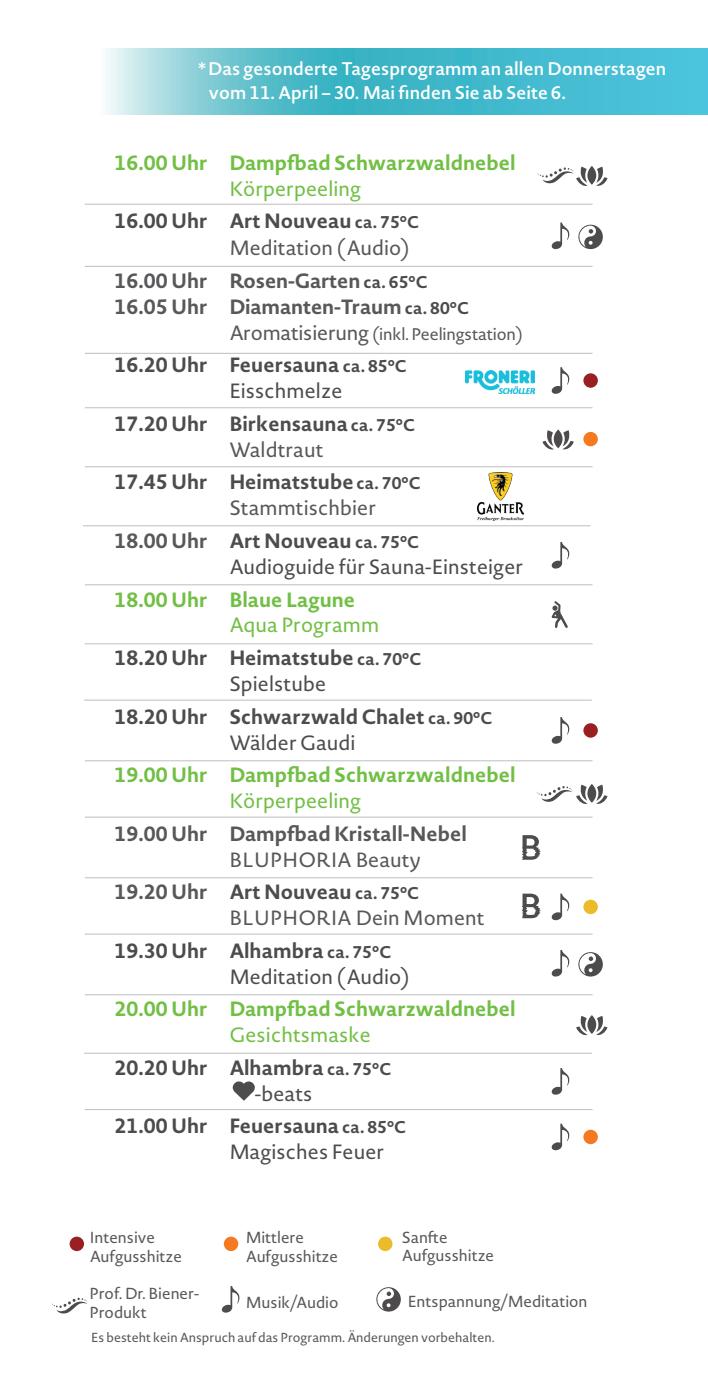
<style>
.page{position:relative;width:708px;height:1378px;background:#fff}
.page>*{position:absolute;margin:0;border:0;box-sizing:border-box;transform-origin:0 0}
.t1{font:700 20.25px/32.6px "Novel Sans Pro";letter-spacing:.005em;color:#4d4b4b}
.t2{font:700 20.25px "Novel Sans Pro";letter-spacing:.005em;color:#71bf44}
.t3{font:700 20.25px/32.6px "Novel Sans Pro";letter-spacing:-.005em;color:#57585a}
.t4{font:20.25px/25.9px "Novel Sans Pro";letter-spacing:.005em;color:#4d4b4b}
.t5{font:20.25px/32.6px "Novel Sans Pro";letter-spacing:.005em;color:#57585a;text-align:right}
.t6{font:20.25px "Novel Sans Pro";letter-spacing:.005em;color:#71bf44}
.t7{font:600 18px/23.8px "Novel Sans Pro";letter-spacing:.005em;color:#fff}
.t8{font:16.65px "Novel Sans Pro";letter-spacing:-.01em;color:#57585a}
.t9{font:15.75px/18.9px "Novel Sans Pro";color:#57585a}
.t10{font:12.83px "Novel Sans Pro";color:#57585a}
.s1{font-weight:400;color:#71bf44}
.s2{font-size:16.65px}
.s3{font-weight:400}
.s4{font-size:16.65px;color:#4d4b4b}
.s5{font-size:20.25px}
.s6{font-weight:400;color:#57585a}
.s7{font-weight:700;color:#57585a}
.s8{font-weight:700}
.s9{font-weight:700;font-size:16.65px}
.s10{font-weight:700;color:#4d4b4b}
.s11{font-weight:700;font-size:16.65px;color:#4d4b4b}
</style>
<div class="page">
<svg style="left:105px;top:48px;width:603px;height:66px;background:#5bc2d2"></svg>
<svg style="left:376px;top:1287px;width:25px;height:24px"></svg>
<svg style="left:222px;top:1286px;width:18px;height:27px"></svg>
<div style="left:70px;top:1236px;width:14px;height:15px;background:#9a1f22;border-radius:50%"></div>
<div style="left:224px;top:1236px;width:14px;height:15px;background:#f47921;border-radius:50%"></div>
<div style="left:378px;top:1236px;width:14px;height:15px;background:#ecbb2a;border-radius:50%"></div>
<svg style="left:233px;top:1081px;width:22px;height:20px"></svg>
<hr style="left:85px;top:204px;width:508px;height:1px;background:#c2c2c3">
<hr style="left:85px;top:266px;width:508px;height:1px;background:#c2c2c3">
<hr style="left:85px;top:353px;width:508px;height:1px;background:#c2c2c3">
<hr style="left:85px;top:407px;width:508px;height:1px;background:#c2c2c3">
<hr style="left:85px;top:466px;width:508px;height:1px;background:#c2c2c3">
<hr style="left:83px;top:525px;width:508px;height:1px;background:#c2c2c3">
<hr style="left:85px;top:584px;width:508px;height:1px;background:#c2c2c3">
<hr style="left:85px;top:643px;width:508px;height:1px;background:#c2c2c3">
<hr style="left:84px;top:699px;width:508px;height:1px;background:#c2c2c3">
<hr style="left:85px;top:760px;width:508px;height:1px;background:#c2c2c3">
<hr style="left:85px;top:816px;width:508px;height:1px;background:#c2c2c3">
<hr style="left:85px;top:877px;width:508px;height:1px;background:#c2c2c3">
<hr style="left:85px;top:933px;width:508px;height:1px;background:#c2c2c3">
<hr style="left:85px;top:994px;width:508px;height:1px;background:#c2c2c3">
<hr style="left:84px;top:1052px;width:508px;height:2px;background:#c2c2c3">
<hr style="left:85px;top:1109px;width:508px;height:1px;background:#c2c2c3">
<svg style="left:51px;top:1297px;width:37px;height:16px"></svg>
<svg style="left:551px;top:601px;width:17px;height:27px"></svg>
<svg style="left:578px;top:952px;width:25px;height:24px"></svg>
<svg style="left:576px;top:1015px;width:31px;height:21px"></svg>
<svg style="left:551px;top:950px;width:18px;height:27px"></svg>
<div style="left:583px;top:899px;width:15px;height:15px;background:#ecbb2a;border-radius:50%"></div>
<svg style="left:551px;top:893px;width:18px;height:27px"></svg>
<img style="left:466px;top:370px;width:69px;height:23px">
<div style="left:583px;top:432px;width:15px;height:14px;background:#f47921;border-radius:50%"></div>
<svg style="left:578px;top:225px;width:25px;height:24px"></svg>
<svg style="left:551px;top:222px;width:18px;height:27px"></svg>
<svg style="left:522px;top:893px;width:19px;height:25px"></svg>
<div style="left:583px;top:1129px;width:15px;height:15px;background:#f47921;border-radius:50%"></div>
<img style="left:478px;top:472px;width:46px;height:49px">
<svg style="left:522px;top:835px;width:19px;height:25px"></svg>
<div style="left:583px;top:373px;width:15px;height:15px;background:#9a1f22;border-radius:50%"></div>
<div style="left:583px;top:723px;width:15px;height:14px;background:#9a1f22;border-radius:50%"></div>
<svg style="left:551px;top:1068px;width:18px;height:27px"></svg>
<svg style="left:551px;top:1123px;width:18px;height:27px"></svg>
<svg style="left:551px;top:717px;width:18px;height:27px"></svg>
<svg style="left:551px;top:542px;width:18px;height:27px"></svg>
<svg style="left:542px;top:429px;width:32px;height:21px"></svg>
<svg style="left:551px;top:367px;width:18px;height:27px"></svg>
<svg style="left:536px;top:784px;width:71px;height:20px"></svg>
<svg style="left:538px;top:166px;width:69px;height:20px"></svg>
<p class="t7" style="left:209px;top:57px;width:459px;text-indent:-11px">*Das gesonderte Tagesprogramm an allen Donnerstagen vom 11. April – 30. Mai finden Sie ab Seite 6.</p>
<p class="t2" style="left:114px;top:147px;width:403px">16.00 Uhr Dampfbad Schwarzwaldnebel</p>
<p class="t1" style="left:114px;top:171px;width:307px;text-indent:115px"><span class="s1">Körperpeeling<br></span>16.00 Uhr Art Nouveau <span class="s2">ca. 75°C</span></p>
<p class="t3" style="left:114px;top:231px;width:315px;text-indent:115px"><span class="s3">Meditation (Audio)<br></span>16.00 Uhr Rosen-Garten <span class="s4">ca. 65°C</span></p>
<p class="t3" style="left:114px;top:290px;width:357px">16.05 Uhr Diamanten-Traum <span class="s4">ca. 80°C</span></p>
<p class="t8" style="left:229px;top:322px;width:295px"><span class="s5">Aromatisierung</span> (inkl. Peelingstation)</p>
<p class="t1" style="left:229px;top:352px;width:180px;line-height:25.9px;text-indent:-115px">16.20 Uhr Feuersauna <span class="s2">ca. 85°C<br></span><span class="s3">Eisschmelze</span></p>
<p class="t1" style="left:229px;top:410px;width:188px;line-height:25.9px;text-indent:-115px">17.20 Uhr Birkensauna <span class="s2">ca. 75°C<br></span><span class="s6">Waldtraut</span></p>
<p class="t1" style="left:229px;top:469px;width:193px;line-height:25.9px;text-indent:-115px">17.45 Uhr Heimatstube <span class="s2">ca. 70°C<br></span><span class="s6">Stammtischbier</span></p>
<p class="t4" style="left:229px;top:527px;width:295px;text-indent:-115px"><span class="s7">18.00 Uhr</span> <span class="s8">Art Nouveau</span> <span class="s9">ca. 75°C<br></span>Audioguide für Sauna-Einsteiger</p>
<p class="t2" style="left:114px;top:584px;width:242px">18.00 Uhr Blaue Lagune</p>
<p class="t1" style="left:114px;top:608px;width:309px;text-indent:115px"><span class="s1">Aqua Programm<br></span>18.20 Uhr Heimatstube <span class="s2">ca. 70°C</span></p>
<p class="t1" style="left:114px;top:667px;width:380px;text-indent:115px"><span class="s3">Spielstube<br></span>18.20 Uhr Schwarzwald Chalet <span class="s2">ca. 90°C</span></p>
<p class="t4" style="left:229px;top:729px;width:128px">Wälder Gaudi</p>
<p class="t2" style="left:114px;top:760px;width:403px">19.00 Uhr Dampfbad Schwarzwaldnebel</p>
<p class="t6" style="left:229px;top:786px;width:133px">Körperpeeling</p>
<p class="t3" style="left:114px;top:816px;width:354px">19.00 Uhr Dampfbad Kristall-Nebel</p>
<p class="t5" style="left:114px;top:843px;width:308px">BLUPHORIA Beauty<br><span class="s8">19.20 Uhr</span> <span class="s10">Art Nouveau</span> <span class="s11">ca. 75°C</span></p>
<p class="t5" style="left:114px;top:901px;width:372px;text-align:left;text-indent:115px">BLUPHORIA Dein Moment<br><span class="s10">19.30 Uhr Alhambra</span> <span class="s11">ca. 75°C</span></p>
<p class="t4" style="left:229px;top:963px;width:182px">Meditation (Audio)</p>
<p class="t2" style="left:114px;top:994px;width:403px">20.00 Uhr Dampfbad Schwarzwaldnebel</p>
<p class="t1" style="left:114px;top:1018px;width:279px;text-indent:115px"><span class="s1">Gesichtsmaske<br></span>20.20 Uhr Alhambra <span class="s2">ca. 75°C</span></p>
<p class="t1" style="left:114px;top:1076px;width:294px;text-indent:140px"><span class="s3">-beats<br></span>21.00 Uhr Feuersauna <span class="s2">ca. 85°C</span></p>
<p class="t4" style="left:229px;top:1139px;width:156px">Magisches Feuer</p>
<p class="t9" style="left:90px;top:1228px;width:94px">Intensive<br>Aufgusshitze</p>
<p class="t9" style="left:246px;top:1227px;width:94px">Mittlere<br>Aufgusshitze</p>
<p class="t9" style="left:402px;top:1227px;width:94px">Sanfte<br>Aufgusshitze</p>
<p class="t9" style="left:90px;top:1283px;width:111px">Prof. Dr. Biener-<br>Produkt</p>
<p class="t9" style="left:246px;top:1293px;width:94px">Musik/Audio</p>
<p class="t9" style="left:408px;top:1292px;width:181px">Entspannung/Meditation</p>
<p class="t10" style="left:91px;top:1328px;width:405px">Es besteht kein Anspruch auf das Programm. Änderungen vorbehalten.</p>
</div>
